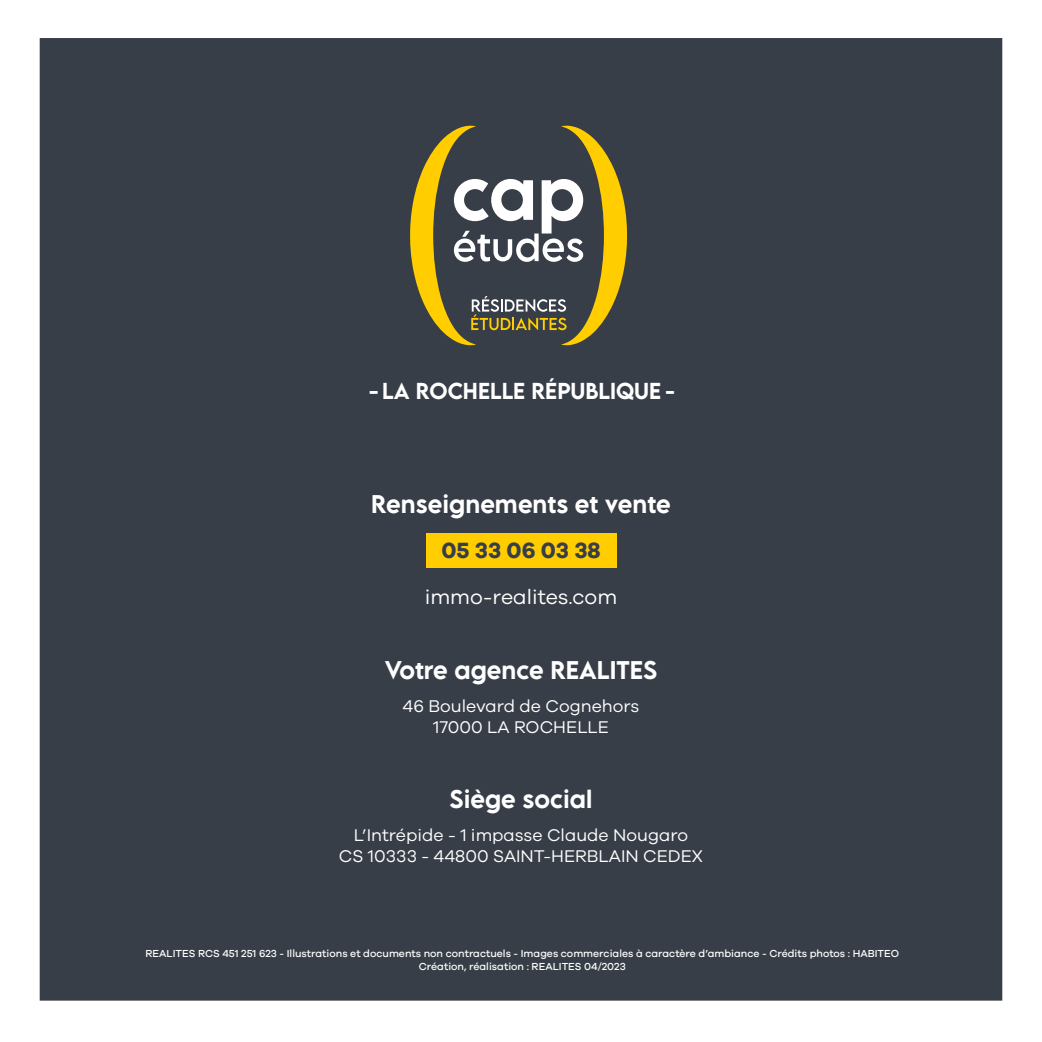
<style>
.page{position:relative;width:1042px;height:1042px;background:#fff}
.page>*{position:absolute;margin:0;border:0;box-sizing:border-box;transform-origin:0 0}
.t1{font:500 22.75px "LEMONMILK Pro FTR";color:#fff}
.t2{font:700 22.75px "Galano Grotesque";color:#373e47}
.t3{font:21px "Galano Grotesque";color:#fff}
.t4{font:500 20.47px "LEMONMILK Pro FTR";color:#fff}
.t5{font:17.5px/21px "Galano Grotesque";color:#fff;text-align:center}
.t6{font:500 10.5px/12.6px "Galano Grotesque";color:#fff;text-align:center}
</style>
<div class="page">
<div style="left:39px;top:38px;width:964px;height:963px;background:#373e47"></div>
<div style="left:426px;top:533px;width:190px;height:35px;background:#ffcd00"></div>
<svg style="left:410px;top:126px;width:217px;height:219px;background:#716d4d"></svg>
<h3 class="t4" style="left:369px;top:378px;width:307px">- LA ROCHELLE RÉPUBLIQUE -</h3>
<h1 class="t1" style="left:371px;top:489px;width:301px">Renseignements et vente</h1>
<h1 class="t2" style="left:441px;top:536px;width:161px">05 33 06 03 38</h1>
<h2 class="t3" style="left:425px;top:585px;width:194px">immo-realites.com</h2>
<h1 class="t1" style="left:385px;top:654px;width:274px">Votre agence REALITES</h1>
<h3 class="t5" style="left:403px;top:695px;width:238px">46 Boulevard de Cognehors<br>17000 LA ROCHELLE</h3>
<h1 class="t1" style="left:450px;top:783px;width:144px">Siège social</h1>
<h3 class="t5" style="left:339px;top:824px;width:365px">L’Intrépide - 1 impasse Claude Nougaro<br>CS 10333 - 44800 SAINT-HERBLAIN CEDEX</h3>
<p class="t6" style="left:146px;top:947px;width:755px">REALITES RCS 451 251 623 - Illustrations et documents non contractuels - Images commerciales à caractère d’ambiance - Crédits photos : HABITEO<br>Création, réalisation : REALITES 04/2023</p>
</div>
